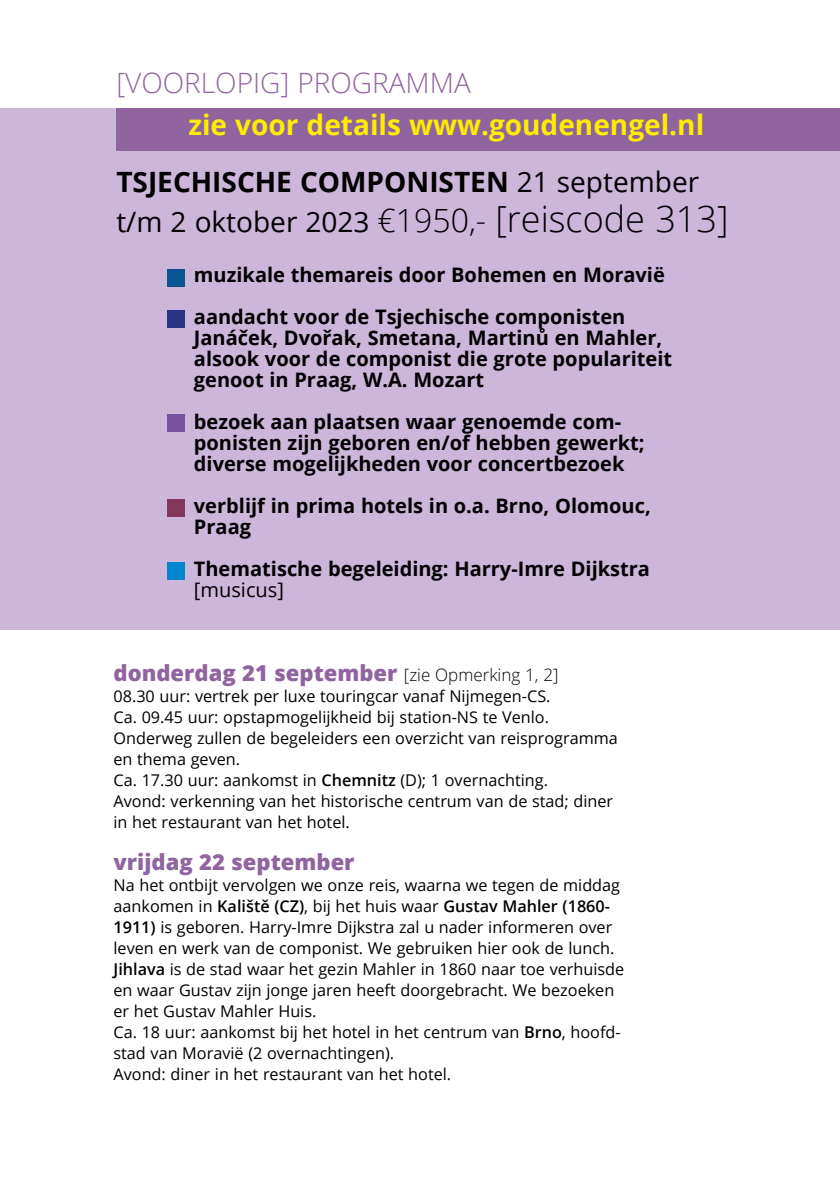
<style>
.page{position:relative;width:840px;height:1191px;background:#fff}
.page>*{position:absolute;margin:0;border:0;box-sizing:border-box;transform-origin:0 0}
.t1{font:700 28px/56.6px "Open Sans";color:#ffed00;text-align:right}
.t2{font:28px "Open Sans";color:#000}
.t3{font:300 28px "Open Sans";color:#90649f}
.t4{font:800 22px "Open Sans";color:#90649f}
.t5{font:700 20px/21px "Open Sans";color:#000}
.t6{font:20px "Open Sans";color:#000}
.t7{font:16.2px/21px "Open Sans";color:#000}
.s1{color:#000}
.s2{font-weight:400;color:#000}
.s3{font-weight:300;font-size:32px}
.s4{font-weight:300;font-size:36px}
.s5{font-weight:300;font-size:17px;color:#000}
.s6{font-weight:600}
</style>
<div class="page">
<div style="left:0;top:108px;width:839px;height:521px;background:#ccb6d9"></div>
<div style="left:116px;top:108px;width:723px;height:42px;background:#90649f"></div>
<div style="left:167px;top:499px;width:17px;height:17px;background:#80395b"></div>
<div style="left:167px;top:310px;width:17px;height:17px;background:#283583"></div>
<div style="left:167px;top:414px;width:17px;height:17px;background:#77529d"></div>
<div style="left:167px;top:562px;width:17px;height:17px;background:#0086ce"></div>
<div style="left:167px;top:269px;width:17px;height:17px;background:#0a5492"></div>
<h1 class="t3" style="left:116px;top:64px;width:356px">[VOORLOPIG] PROGRAMMA</h1>
<h1 class="t1" style="left:116px;top:96px;width:589px">zie voor details www.goudenengel.nl<br><span class="s1">TSJECHISCHE COMPONISTEN</span> <span class="s2">21 september</span></h1>
<h1 class="t2" style="left:116px;top:202px;width:613px">t/m 2 oktober 2023 <span class="s3">€1950,-</span> <span class="s4">[reiscode 313]</span></h1>
<p class="t5" style="left:194px;top:253px;width:472px;line-height:42px">muzikale themareis door Bohemen en Moravië aandacht voor de Tsjechische componisten</p>
<p class="t5" style="left:194px;top:327px;width:479px">Janáček, Dvořak, Smetana, Martinů en Mahler, alsook voor de componist die grote populariteit genoot in Praag, W.A. Mozart</p>
<p class="t5" style="left:194px;top:411px;width:452px">bezoek aan plaatsen waar genoemde com&shy;ponisten zijn geboren en/of hebben gewerkt; diverse mogelijkheden voor concertbezoek</p>
<p class="t5" style="left:194px;top:495px;width:458px">verblijf in prima hotels in o.a. Brno, Olomouc,<br>Praag</p>
<p class="t5" style="left:194px;top:558px;width:457px">Thematische begeleiding: Harry-Imre Dijkstra</p>
<p class="t6" style="left:194px;top:576px;width:91px">[musicus]</p>
<h2 class="t4" style="left:113px;top:656px;width:446px">donderdag 21 september <span class="s5">[zie Opmerking 1, 2]</span></h2>
<p class="t7" style="left:113px;top:685px;width:505px">08.30 uur: vertrek per luxe touringcar vanaf Nijmegen-CS.<br>Ca. 09.45 uur: opstapmogelijkheid bij station-NS te Venlo.<br>Onderweg zullen de begeleiders een overzicht van reisprogramma en thema geven.<br>Ca. 17.30 uur: aankomst in <span class="s6">Chemnitz</span> (D); 1 overnachting.<br>Avond: verkenning van het historische centrum van de stad; diner in het restaurant van het hotel.</p>
<h2 class="t4" style="left:113px;top:845px;width:242px">vrijdag 22 september</h2>
<p class="t7" style="left:113px;top:874px;width:512px">Na het ontbijt vervolgen we onze reis, waarna we tegen de middag aankomen in <span class="s6">Kaliště (CZ)</span>, bij het huis waar <span class="s6">Gustav Mahler (1860- 1911)</span> is geboren. Harry-Imre Dijkstra zal u nader informeren over leven en werk van de componist. We gebruiken hier ook de lunch.<br><span class="s6">Jihlava</span> is de stad waar het gezin Mahler in 1860 naar toe verhuisde en waar Gustav zijn jonge jaren heeft doorgebracht. We bezoeken er het Gustav Mahler Huis.<br>Ca. 18 uur: aankomst bij het hotel in het centrum van <span class="s6">Brno</span>, hoofd&shy;stad van Moravië (2 overnachtingen).<br>Avond: diner in het restaurant van het hotel.</p>
</div>
